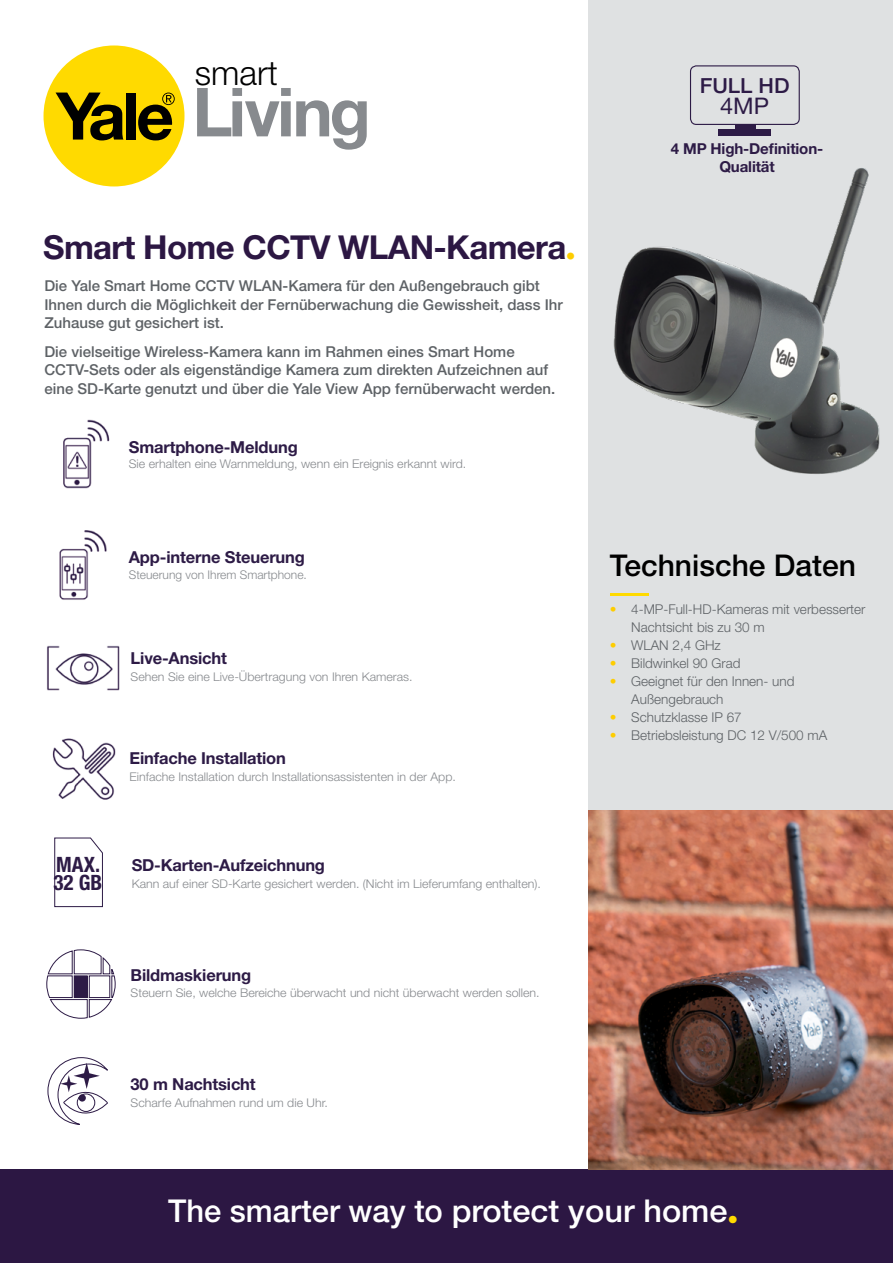
<style>
.page{position:relative;width:893px;height:1263px;background:#fff}
.page>*{position:absolute;margin:0;border:0;box-sizing:border-box;transform-origin:0 0}
.t1{font:700 67.8px "Helvetica Neue LT Std";letter-spacing:-.04em;color:#878a8e}
.t2{font:300 33.9px "Helvetica Neue LT Std";color:#000}
.t3{font:700 33px "Helvetica Neue LT Std";letter-spacing:-.02em;color:#2c1743}
.t4{font:500 31.5px "Helvetica Neue LT Std";color:#fff}
.t5{font:500 30px "Helvetica Neue LT Std";color:#000}
.t6{font:22.95px "Helvetica Neue LT Std";color:#2d1b46}
.t7{font:700 condensed 21.15px "Helvetica Neue LT Std";color:#2d1b46}
.t8{font:500 20.85px "Helvetica Neue LT Std";color:#2d1b46}
.Purple_sub_header{font:700 16.5px "Helvetica Neue LT Std";letter-spacing:-.01em;color:#2d1b46}
.Purple_sub_header-2{font:700 15.15px/18.1px "Helvetica Neue LT Std";letter-spacing:-.01em;color:#2d1b46;text-align:center}
.t9{font:500 15px/18.3px "Helvetica Neue LT Std";color:#5e6266}
.t10{font:300 13.5px/18px "Helvetica Neue LT Std";color:#5e6266}
.Grey_text_2{font:300 12px "Helvetica Neue LT Std";color:#878a8e}
.s1{color:#fecd00}
</style>
<div class="page">
<div style="left:589px;top:0;width:304px;height:1189px;background:#dfe1e2"></div>
<div style="left:0;top:1169px;width:893px;height:94px;background:#2c1743"></div>
<div style="left:44px;top:45px;width:140px;height:141px;background:#ffda00;border-radius:50%"></div>
<svg style="left:56px;top:93px;width:67px;height:47px"></svg>
<div style="left:126px;top:92px;width:10px;height:47px;background:#000"></div>
<svg style="left:138px;top:93px;width:37px;height:47px"></svg>
<hr style="left:610px;top:593px;width:38px;height:3px;background:#ffda00">
<img style="left:59px;top:530px;width:48px;height:70px">
<img style="left:47px;top:645px;width:73px;height:46px">
<svg style="left:47px;top:1057px;width:61px;height:68px"></svg>
<div style="left:77px;top:1094px;width:18px;height:17px;background:#fff;border-radius:50%"></div>
<div style="left:77px;top:1093px;width:18px;height:19px;border:1px solid #2d1b46;border-radius:50%"></div>
<div style="left:79px;top:1094px;width:7px;height:7px;background:#2d1b46;border-radius:50%"></div>
<img style="left:52px;top:738px;width:64px;height:62px">
<img style="left:63px;top:419px;width:47px;height:70px">
<svg style="left:46px;top:949px;width:70px;height:70px"></svg>
<div style="left:74px;top:976px;width:14px;height:22px;background:#2d1b46"></div>
<img style="left:588px;top:149px;width:292px;height:389px">
<img style="left:589px;top:810px;width:304px;height:359px">
<svg style="left:54px;top:837px;width:49px;height:70px"></svg>
<div style="left:690px;top:65px;width:110px;height:60px;border:1px solid #2d1b46;border-radius:6px"></div>
<div style="left:719px;top:129px;width:52px;height:6px;background:#2d1b46"></div>
<div style="left:735px;top:124px;width:20px;height:7px;background:#2d1b46"></div>
<p class="t2" style="left:195px;top:53px;width:85px">smart</p>
<p class="t1" style="left:192px;top:70px;width:180px">Living</p>
<p class="t3" style="left:43px;top:226px;width:534px">Smart Home CCTV WLAN-Kamera<sub>•</sub></p>
<p class="t9" style="left:44px;top:277px;width:520px">Die Yale Smart Home CCTV WLAN-Kamera für den Außengebrauch gibt<br>Ihnen durch die Möglichkeit der Fernüberwachung die Gewissheit, dass Ihr<br>Zuhause gut gesichert ist.</p>
<p class="t9" style="left:44px;top:342px;width:512px">Die vielseitige Wireless-Kamera kann im Rahmen eines Smart Home<br>CCTV-Sets oder als eigenständige Kamera zum direkten Aufzeichnen auf eine SD-Karte genutzt und über die Yale View App fernüberwacht werden.</p>
<p class="Purple_sub_header" style="left:129px;top:437px;width:170px">Smartphone-Meldung</p>
<p class="Grey_text_2" style="left:129px;top:456px;width:339px">Sie erhalten eine Warnmeldung, wenn ein Ereignis erkannt wird.</p>
<p class="Purple_sub_header" style="left:129px;top:547px;width:178px">App-interne Steuerung</p>
<p class="Grey_text_2" style="left:129px;top:567px;width:180px">Steuerung von Ihrem Smartphone.</p>
<p class="Purple_sub_header" style="left:131px;top:648px;width:98px">Live-Ansicht</p>
<p class="Grey_text_2" style="left:131px;top:669px;width:283px">Sehen Sie eine Live-Übertragung von Ihren Kameras.</p>
<p class="Purple_sub_header" style="left:130px;top:748px;width:158px">Einfache Installation</p>
<p class="Grey_text_2" style="left:130px;top:769px;width:328px">Einfache Installation durch Installationsassistenten in der App.</p>
<p class="t7" style="left:56px;top:851px;width:45px">MAX.</p>
<p class="t7" style="left:53px;top:870px;width:50px">32 GB</p>
<p class="Purple_sub_header" style="left:132px;top:855px;width:195px">SD-Karten-Aufzeichnung</p>
<p class="Grey_text_2" style="left:132px;top:876px;width:411px">Kann auf einer SD-Karte gesichert werden. (Nicht im Lieferumfang enthalten).</p>
<p class="Purple_sub_header" style="left:131px;top:964px;width:122px">Bildmaskierung</p>
<p class="Grey_text_2" style="left:131px;top:985px;width:411px">Steuern Sie, welche Bereiche überwacht und nicht überwacht werden sollen.</p>
<p class="Purple_sub_header" style="left:131px;top:1074px;width:127px">30 m Nachtsicht</p>
<p class="Grey_text_2" style="left:131px;top:1095px;width:199px">Scharfe Aufnahmen rund um die Uhr.</p>
<p class="t8" style="left:700px;top:73px;width:91px">FULL HD</p>
<p class="t6" style="left:720px;top:92px;width:51px">4MP</p>
<p class="Purple_sub_header-2" style="left:671px;top:139px;width:154px">4 MP High-Definition-<br>Qualität</p>
<p class="t5" style="left:610px;top:548px;width:248px">Technische Daten</p>
<p class="t10" style="left:631px;top:600px;width:236px;text-indent:-21px"><span class="s1">•</span> 4-MP-Full-HD-Kameras mit verbesserter<br>Nachtsicht bis zu 30 m</p>
<p class="t10" style="left:610px;top:636px;width:112px"><span class="s1">•</span> WLAN 2,4 GHz</p>
<p class="t10" style="left:610px;top:654px;width:132px"><span class="s1">•</span> Bildwinkel 90 Grad</p>
<p class="t10" style="left:631px;top:672px;width:165px;text-indent:-21px"><span class="s1">•</span> Geeignet für den Innen- und<br>Außengebrauch</p>
<p class="t10" style="left:610px;top:708px;width:133px"><span class="s1">•</span> Schutzklasse IP 67</p>
<p class="t10" style="left:610px;top:726px;width:219px"><span class="s1">•</span> Betriebsleistung DC 12 V/500 mA</p>
<p class="t4" style="left:168px;top:1192px;width:572px">The smarter way to protect your home<sub>•</sub></p>
</div>
